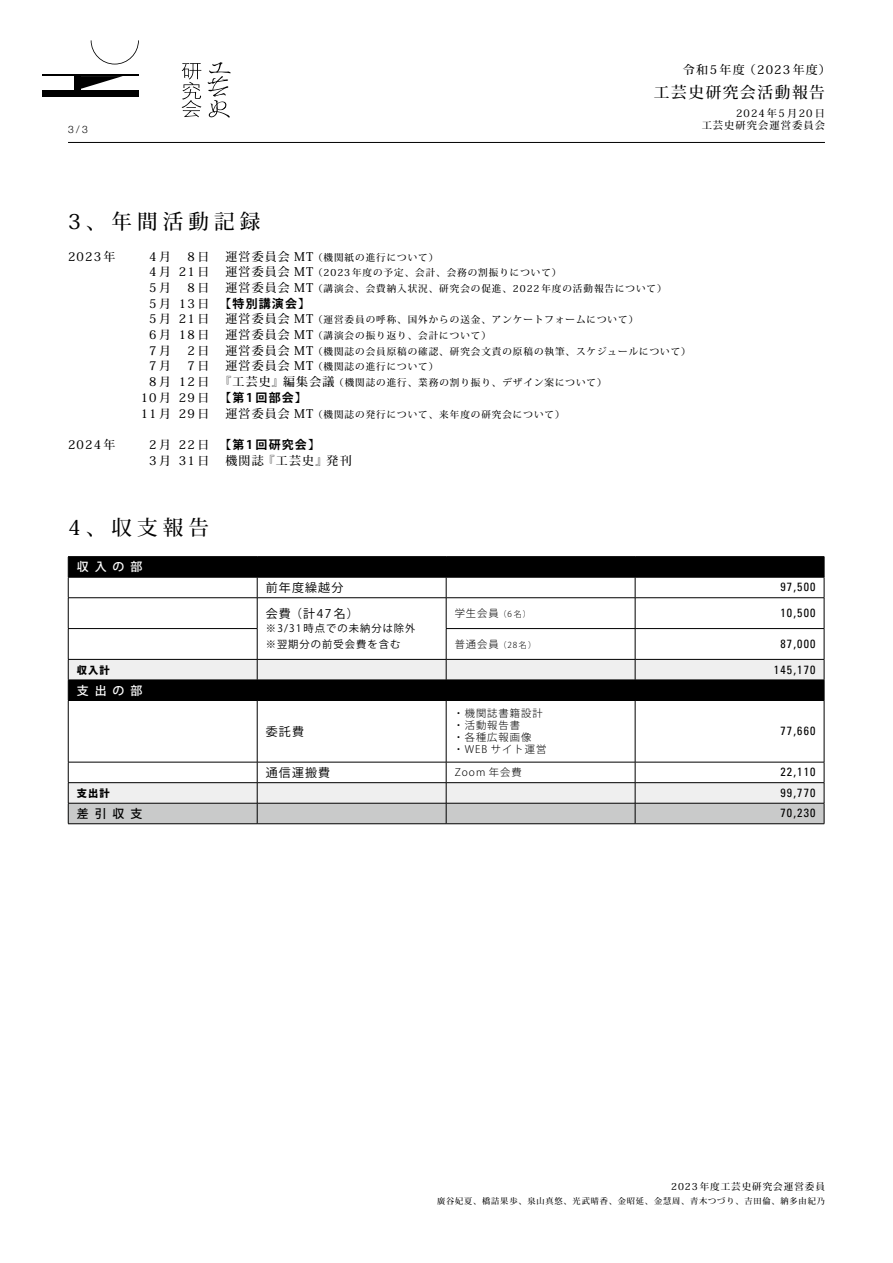
<style>
.page{position:relative;width:893px;height:1263px;background:#fff}
.page>*{position:absolute;margin:0;border:0;box-sizing:border-box;transform-origin:0 0}
.t1{font:500 20.55px "Koz Min Pro";letter-spacing:.25em;color:#000}
.t2{font:500 15.75px "Koz Min Pro";letter-spacing:.1em;color:#000}
.t3{font:500 12px "Koz Min Pro";letter-spacing:.1em;color:#000}
.t4{font:condensed 12px "Univers LT Std";letter-spacing:.1em;color:#000}
.t5{font:700 12px "Koz Go Pro";letter-spacing:.1em;color:#000}
.t6{font:12px/26.2px "Koz Go Pr 6 N";letter-spacing:.1em;color:#000}
.t7{font:500 12px "Koz Go Pr 6 N";letter-spacing:.5em;color:#fff}
.t8{font:500 12px "Koz Go Pr 6 N";color:#000}
.t9{font:300 10.2px/12px "Koz Go Pr 6 N";letter-spacing:.1em;color:#000}
.t10{font:10.2px/15.8px "Koz Go Pr 6 N";letter-spacing:.1em;color:#000}
.t11{font:500 10.2px/12px "Koz Min Pro";letter-spacing:.1em;color:#000;text-align:right}
.t12{font:800 10.2px "Koz Go Pr 6 N";letter-spacing:.1em;color:#000}
.t13{font:300 10.2px "Helvetica Neue";color:#000}
.t14{font:500 9.6px "Koz Min Pro";letter-spacing:.1em;color:#000}
.t15{font:500 8.25px "Koz Min Pro";letter-spacing:.1em;color:#000}
.t16{font:300 8.25px "Koz Go Pr 6 N";color:#000}
.s1{font-family:"Koz Min Pro";font-weight:500}
</style>
<div class="page">
<hr style="left:68px;top:556px;width:189px;height:1px;background:#000">
<hr style="left:257px;top:556px;width:189px;height:1px;background:#000">
<hr style="left:446px;top:556px;width:189px;height:1px;background:#000">
<hr style="left:635px;top:556px;width:189px;height:1px;background:#000">
<svg style="left:68px;top:557px;width:757px;height:40px"></svg>
<hr style="left:68px;top:597px;width:189px;height:1px;background:#000">
<hr style="left:68px;top:598px;width:1px;height:30px;background:#000">
<hr style="left:257px;top:597px;width:189px;height:1px;background:#000">
<hr style="left:257px;top:598px;width:1px;height:30px;background:#000">
<hr style="left:446px;top:597px;width:189px;height:1px;background:#000">
<hr style="left:446px;top:598px;width:1px;height:30px;background:#000">
<hr style="left:635px;top:597px;width:189px;height:1px;background:#000">
<hr style="left:635px;top:598px;width:1px;height:30px;background:#000">
<hr style="left:824px;top:598px;width:1px;height:30px;background:#000">
<hr style="left:68px;top:628px;width:189px;height:1px;background:#000">
<hr style="left:68px;top:629px;width:1px;height:30px;background:#000">
<hr style="left:257px;top:629px;width:1px;height:30px;background:#000">
<hr style="left:446px;top:628px;width:189px;height:1px;background:#000">
<hr style="left:446px;top:629px;width:1px;height:30px;background:#000">
<hr style="left:635px;top:628px;width:189px;height:1px;background:#000">
<hr style="left:635px;top:629px;width:1px;height:30px;background:#000">
<hr style="left:824px;top:629px;width:1px;height:30px;background:#000">
<svg style="left:68px;top:659px;width:757px;height:41px"></svg>
<hr style="left:68px;top:700px;width:189px;height:1px;background:#000">
<hr style="left:68px;top:701px;width:1px;height:61px;background:#000">
<hr style="left:257px;top:700px;width:189px;height:1px;background:#000">
<hr style="left:257px;top:701px;width:1px;height:61px;background:#000">
<hr style="left:446px;top:700px;width:189px;height:1px;background:#000">
<hr style="left:446px;top:701px;width:1px;height:61px;background:#000">
<hr style="left:635px;top:700px;width:189px;height:1px;background:#000">
<hr style="left:635px;top:701px;width:1px;height:61px;background:#000">
<hr style="left:824px;top:701px;width:1px;height:61px;background:#000">
<svg style="left:68px;top:762px;width:757px;height:62px"></svg>
<hr style="left:68px;top:823px;width:189px;height:1px;background:#000">
<hr style="left:257px;top:823px;width:189px;height:1px;background:#000">
<hr style="left:446px;top:823px;width:189px;height:1px;background:#000">
<hr style="left:635px;top:823px;width:189px;height:1px;background:#000">
<hr style="left:68px;top:142px;width:757px;height:1px;background:#000">
<hr style="left:43px;top:74px;width:32px;height:2px;background:#000">
<hr style="left:75px;top:74px;width:32px;height:2px;background:#000">
<svg style="left:81px;top:76px;width:42px;height:15px"></svg>
<hr style="left:107px;top:74px;width:32px;height:2px;background:#000">
<div style="left:43px;top:91px;width:32px;height:6px;background:#000"></div>
<div style="left:75px;top:91px;width:32px;height:6px;background:#000"></div>
<div style="left:75px;top:76px;width:6px;height:15px;background:#000"></div>
<div style="left:107px;top:91px;width:32px;height:6px;background:#000"></div>
<svg style="left:91px;top:40px;width:48px;height:24px"></svg>
<svg style="left:182px;top:63px;width:19px;height:54px"></svg>
<svg style="left:208px;top:62px;width:23px;height:56px"></svg>
<p class="t13" style="left:68px;top:121px;width:21px">3/3</p>
<h1 class="t1" style="left:68px;top:206px;width:194px">3、年間活動記録</h1>
<p class="t3" style="left:68px;top:248px;width:49px">2023年</p>
<p class="t3" style="left:149px;top:248px;width:23px">4月</p>
<p class="t3" style="left:149px;top:263px;width:23px">4月</p>
<p class="t3" style="left:188px;top:248px;width:23px">8日</p>
<p class="t3" style="left:179px;top:263px;width:32px">21日</p>
<p class="t3" style="left:225px;top:248px;width:90px">運営委員会 MT</p>
<p class="t14" style="left:313px;top:250px;width:127px">（機関紙の進行について(</p>
<p class="t3" style="left:225px;top:263px;width:90px">運営委員会 MT</p>
<p class="t14" style="left:313px;top:266px;width:250px">（2023年度の予定、会計、会務の割振りについて(</p>
<p class="t3" style="left:683px;top:61px;width:149px">令和5年度（2023年度(</p>
<h2 class="t2" style="left:654px;top:81px;width:173px">工芸史研究会活動報告</h2>
<p class="t11" style="left:702px;top:107px;width:125px">2024年5月20日<br>工芸史研究会運営委員会</p>
<p class="t3" style="left:149px;top:279px;width:23px">5月</p>
<p class="t3" style="left:188px;top:279px;width:23px">8日</p>
<p class="t3" style="left:225px;top:279px;width:90px">運営委員会 MT</p>
<p class="t14" style="left:313px;top:282px;width:355px">（講演会、会費納入状況、研究会の促進、2022年度の活動報告について(</p>
<p class="t3" style="left:149px;top:295px;width:23px">5月</p>
<p class="t3" style="left:179px;top:295px;width:32px">13日</p>
<p class="t5" style="left:219px;top:296px;width:92px"><span class="s1">【</span>特別講演会<span class="s1">【</span></p>
<p class="t3" style="left:149px;top:310px;width:23px">5月</p>
<p class="t3" style="left:179px;top:310px;width:32px">21日</p>
<p class="t3" style="left:225px;top:310px;width:90px">運営委員会 MT</p>
<p class="t14" style="left:313px;top:313px;width:327px">（運営委員の呼称、国外からの送金、アンケートフォームについて(</p>
<p class="t3" style="left:149px;top:326px;width:23px">6月</p>
<p class="t3" style="left:179px;top:326px;width:32px">18日</p>
<p class="t3" style="left:225px;top:326px;width:90px">運営委員会 MT</p>
<p class="t14" style="left:313px;top:329px;width:179px">（講演会の振り返り、会計について(</p>
<p class="t3" style="left:149px;top:342px;width:23px">7月</p>
<p class="t3" style="left:188px;top:342px;width:23px">2日</p>
<p class="t3" style="left:225px;top:342px;width:90px">運営委員会 MT</p>
<p class="t14" style="left:313px;top:344px;width:379px">（機関誌の会員原稿の確認、研究会文責の原稿の執筆、スケジュールについて(</p>
<p class="t3" style="left:149px;top:357px;width:23px">7月</p>
<p class="t3" style="left:188px;top:357px;width:23px">7日</p>
<p class="t3" style="left:225px;top:357px;width:90px">運営委員会 MT</p>
<p class="t14" style="left:313px;top:360px;width:127px">（機関誌の進行について(</p>
<p class="t3" style="left:149px;top:373px;width:23px">8月</p>
<p class="t3" style="left:179px;top:373px;width:32px">12日</p>
<p class="t3" style="left:219px;top:373px;width:117px">『工芸史』編集会議</p>
<p class="t14" style="left:334px;top:376px;width:274px">（機関誌の進行、業務の割り振り、デザイン案について(</p>
<p class="t3" style="left:141px;top:389px;width:32px">10月</p>
<p class="t3" style="left:179px;top:389px;width:32px">29日</p>
<p class="t5" style="left:219px;top:390px;width:89px"><span class="s1">【</span>第1回部会<span class="s1">【</span></p>
<p class="t3" style="left:141px;top:404px;width:32px">11月</p>
<p class="t3" style="left:179px;top:404px;width:32px">29日</p>
<p class="t3" style="left:225px;top:404px;width:90px">運営委員会 MT</p>
<p class="t14" style="left:313px;top:407px;width:253px">（機関誌の発行について、来年度の研究会について(</p>
<p class="t3" style="left:68px;top:436px;width:49px">2024年</p>
<p class="t3" style="left:149px;top:436px;width:23px">2月</p>
<p class="t3" style="left:179px;top:436px;width:32px">22日</p>
<p class="t5" style="left:219px;top:437px;width:102px"><span class="s1">【</span>第1回研究会<span class="s1">【</span></p>
<p class="t3" style="left:149px;top:452px;width:23px">3月</p>
<p class="t3" style="left:179px;top:452px;width:32px">31日</p>
<p class="t3" style="left:225px;top:452px;width:128px">機関誌『工芸史』発刊</p>
<h1 class="t1" style="left:68px;top:513px;width:143px">4、収支報告</h1>
<p class="t7" style="left:77px;top:560px;width:67px">収入の部</p>
<p class="t6" style="left:266px;top:575px;width:95px">前年度繰越分<br>会費（計47名(</p>
<p class="t10" style="left:266px;top:621px;width:151px">※3/31時点での未納分は除外※翌期分の前受会費を含む</p>
<p class="t9" style="left:455px;top:607px;width:46px">学生会員</p>
<p class="t16" style="left:498px;top:609px;width:34px">（6名(</p>
<p class="t9" style="left:455px;top:638px;width:46px">普通会員</p>
<p class="t16" style="left:498px;top:640px;width:39px">（28名(</p>
<p class="t4" style="left:780px;top:579px;width:37px">97,500</p>
<p class="t4" style="left:780px;top:605px;width:37px">10,500</p>
<p class="t4" style="left:780px;top:636px;width:37px">87,000</p>
<p class="t12" style="left:77px;top:664px;width:34px">収入計</p>
<p class="t7" style="left:77px;top:684px;width:67px">支出の部</p>
<p class="t4" style="left:774px;top:662px;width:43px">145,170</p>
<p class="t6" style="left:266px;top:719px;width:40px">委託費</p>
<p class="t6" style="left:266px;top:760px;width:66px">通信運搬費</p>
<p class="t9" style="left:453px;top:708px;width:94px">・機関誌書籍設計・活動報告書<br>・各種広報画像・WEB サイト運営</p>
<p class="t9" style="left:455px;top:767px;width:69px">Zoom 年会費</p>
<p class="t4" style="left:780px;top:723px;width:37px">77,660</p>
<p class="t4" style="left:780px;top:764px;width:37px">22,110</p>
<p class="t12" style="left:77px;top:787px;width:34px">支出計</p>
<p class="t4" style="left:780px;top:785px;width:37px">99,770</p>
<p class="t8" style="left:77px;top:807px;width:67px">差引収支</p>
<p class="t4" style="left:780px;top:805px;width:37px">70,230</p>
<p class="t14" style="left:671px;top:1180px;width:155px">2023年度工芸史研究会運営委員</p>
<p class="t15" style="left:437px;top:1195px;width:389px">廣谷妃夏、橋詰果歩、泉山真悠、光武晴香、金昭延、金慧周、青木つづり、吉田倫、納多由紀乃</p>
</div>
